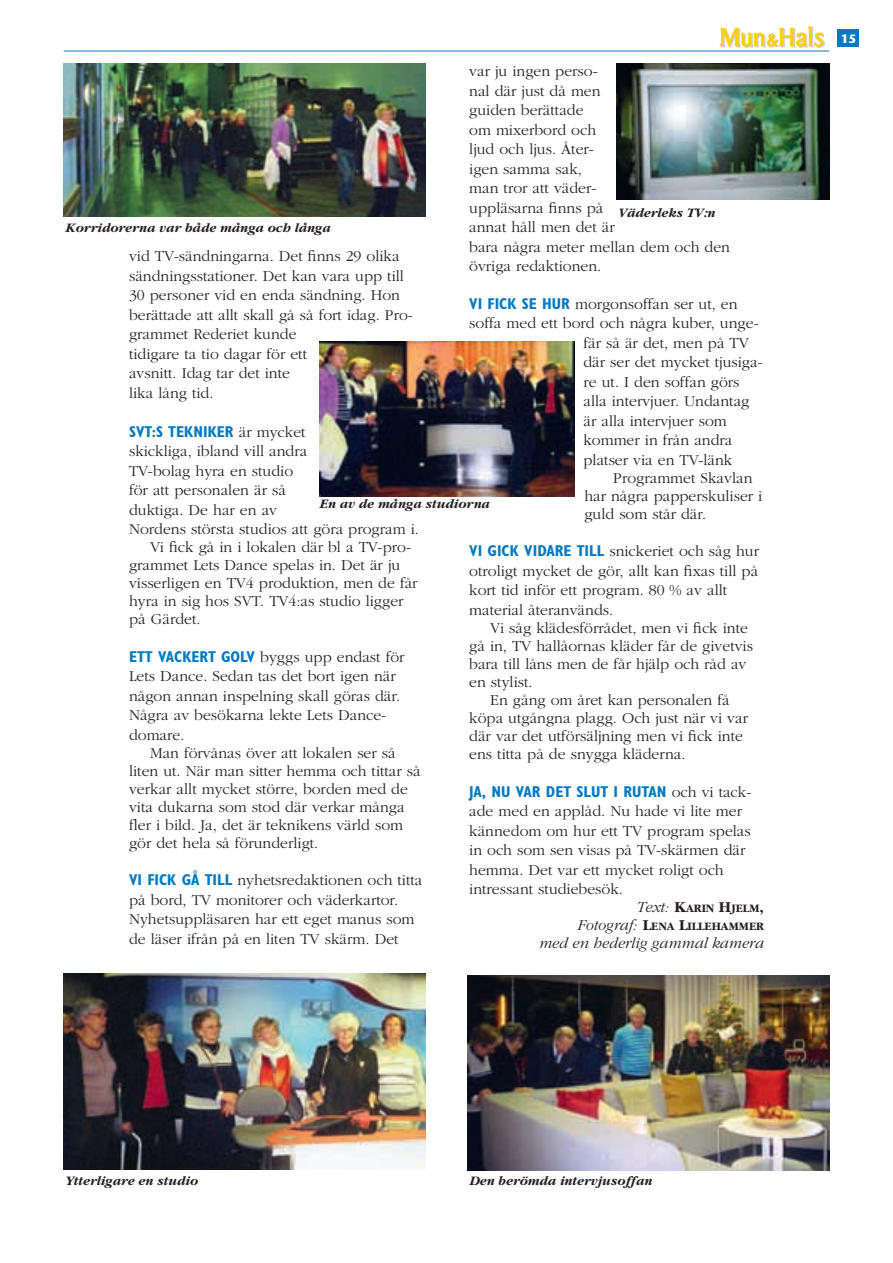
<style>
.page{position:relative;width:893px;height:1263px;background:#fff}
.page>*{position:absolute;margin:0;border:0;box-sizing:border-box;transform-origin:0 0}
.t1{font:27px "Baker Signet";letter-spacing:.015em;color:#fed105}
.t2{font:300 15.75px/19.5px "Garamond";color:#231f20}
.t3{font:700 condensed 15.75px "Gill Sans";color:#007ac2}
.t4{font:italic 300 15.75px "Garamond";color:#231f20}
.t5{font:italic 700 13.5px "Garamond";color:#231f20}
.t6{font:700 12px "Stone Sans";color:#fff}
.t7{font:700 11.85px/18px "Garamond";color:#231f20;text-align:right}
.s1{font-size:18px}
.s2{font-family:"Gill Sans";font-weight:700;font-stretch:condensed;color:#007ac2}
.s3{font-family:"Garamond";font-weight:300;font-stretch:normal;color:#231f20}
.s4{font-weight:300;font-style:italic;font-size:15.75px}
.s5{font-size:15.75px}
</style>
<div class="page">
<hr style="left:64px;top:51px;width:765px;height:1px;background:#007ac2">
<div style="left:838px;top:30px;width:21px;height:17px;background:#007ac2"></div>
<img style="left:468px;top:975px;width:361px;height:196px">
<img style="left:617px;top:64px;width:212px;height:136px">
<img style="left:64px;top:64px;width:361px;height:152px">
<img style="left:319px;top:342px;width:255px;height:154px">
<img style="left:64px;top:974px;width:361px;height:195px">
<h1 class="t1" style="left:719px;top:27px;width:106px">Mun<span class="s1">&amp;</span>Hals</h1>
<p class="t6" style="left:841px;top:34px;width:17px">15</p>
<p class="t2" style="left:469px;top:61px;width:262px">var ju ingen perso-<br>nal där just då men<br>guiden berättade<br>om mixerbord och<br>ljud och ljus. Åter-<br>igen samma sak,<br>man tror att väder-<br>uppläsarna finns på<br>annat håll men det är<br>bara några meter mellan dem och den övriga redaktionen.</p>
<p class="t2" style="left:469px;top:294px;width:270px"><span class="s2">VI FICK SE HUR</span> morgonsoffan ser ut, en</p>
<p class="t2" style="left:469px;top:313px;width:291px">soffa med ett bord och några kuber, unge-</p>
<p class="t2" style="left:583px;top:333px;width:167px">fär så är det, men på TV</p>
<p class="t2" style="left:583px;top:352px;width:181px">där ser det mycket tjusiga-</p>
<p class="t2" style="left:583px;top:372px;width:158px">re ut. I den soffan görs</p>
<p class="t2" style="left:583px;top:391px;width:167px">alla intervjuer. Undantag</p>
<p class="t2" style="left:583px;top:411px;width:145px">är alla intervjuer som</p>
<p class="t2" style="left:583px;top:430px;width:150px">kommer in från andra</p>
<p class="t2" style="left:583px;top:450px;width:150px">platser via en TV-länk</p>
<p class="t2" style="left:584px;top:468px;width:179px;line-height:18px;text-indent:29px">Programmet Skavlan har några papperskuliser i guld som står där.</p>
<p class="t2" style="left:469px;top:541px;width:291px"><span class="s2">VI GICK VIDARE TILL</span> snickeriet och såg hur otroligt mycket de gör, allt kan fixas till på kort tid inför ett program. 80 % av allt material återanvänds.</p>
<p class="t2" style="left:469px;top:618px;width:285px;line-height:18px;text-indent:21px">Vi såg klädesförrådet, men vi fick inte gå in, TV hallåornas kläder får de givetvis bara till låns men de får hjälp och råd av en stylist.</p>
<p class="t2" style="left:469px;top:690px;width:280px;line-height:18px;text-indent:21px">En gång om året kan personalen få köpa utgångna plagg. Och just när vi var där var det utförsäljning men vi fick inte ens titta på de snygga kläderna.</p>
<p class="t3" style="left:469px;top:785px;width:284px">JA, NU VAR DET SLUT I RUTAN <span class="s3">och vi tack-</span></p>
<p class="t2" style="left:469px;top:801px;width:283px">ade med en applåd. Nu hade vi lite mer kännedom om hur ett TV program spelas in och som sen visas på TV-skärmen där hemma. Det var ett mycket roligt och intressant studiebesök.</p>
<p class="t7" style="left:577px;top:899px;width:188px"><span class="s4">Text:</span> <span class="s5">K</span>ARIN <span class="s5">H</span>JELM<span class="s5">,<br></span><span class="s4">Fotograf:</span> <span class="s5">L</span>ENA <span class="s5">L</span>ILLEHAMMER</p>
<p class="t4" style="left:539px;top:933px;width:226px">med en hederlig gammal kamera</p>
<p class="t5" style="left:618px;top:204px;width:98px">Väderleks TV:n</p>
<p class="t5" style="left:65px;top:219px;width:267px">Korridorerna var både många och långa</p>
<p class="t2" style="left:129px;top:246px;width:285px">vid TV-sändningarna. Det finns 29 olika sändningsstationer. Det kan vara upp till<br>30 personer vid en enda sändning. Hon berättade att allt skall gå så fort idag. Pro&shy;grammet Rederiet kunde<br>tidigare ta tio dagar för ett<br>avsnitt. Idag tar det inte<br>lika lång tid.</p>
<p class="t3" style="left:129px;top:425px;width:178px">SVT:S TEKNIKER <span class="s3">är mycket</span></p>
<p class="t2" style="left:129px;top:441px;width:291px">skickliga, ibland vill andra<br>TV-bolag hyra en studio<br>för att personalen är så<br>duktiga. De har en av<br>Nordens största studios att göra program i.</p>
<p class="t2" style="left:129px;top:538px;width:290px;line-height:18px;text-indent:21px">Vi fick gå in i lokalen där bl a TV-pro&shy;grammet Lets Dance spelas in. Det är ju visserligen en TV4 produktion, men de får hyra in sig hos SVT. TV4:as studio ligger på Gärdet.</p>
<p class="t2" style="left:129px;top:646px;width:277px"><span class="s2">ETT VACKERT GOLV</span> byggs upp endast för<br>Lets Dance. Sedan tas det bort igen när någon annan inspelning skall göras där.<br>Några av besökarna lekte Lets Dance&shy;domare.</p>
<p class="t2" style="left:129px;top:743px;width:293px;line-height:18px;text-indent:21px">Man förvånas över att lokalen ser så liten ut. När man sitter hemma och tittar så verkar allt mycket större, borden med de vita dukarna som stod där verkar många fler i bild. Ja, det är teknikens värld som gör det hela så förunderligt.</p>
<p class="t2" style="left:129px;top:870px;width:295px"><span class="s2">VI FICK GÅ TILL</span> nyhetsredaktionen och titta på bord, TV monitorer och väderkartor.<br>Nyhetsuppläsaren har ett eget manus som de läser ifrån på en liten TV skärm. Det</p>
<p class="t5" style="left:319px;top:496px;width:172px">En av de många studiorna</p>
<p class="t5" style="left:65px;top:1172px;width:134px">Ytterligare en studio</p>
<p class="t5" style="left:469px;top:1172px;width:184px">Den berömda intervjusoffan</p>
</div>
